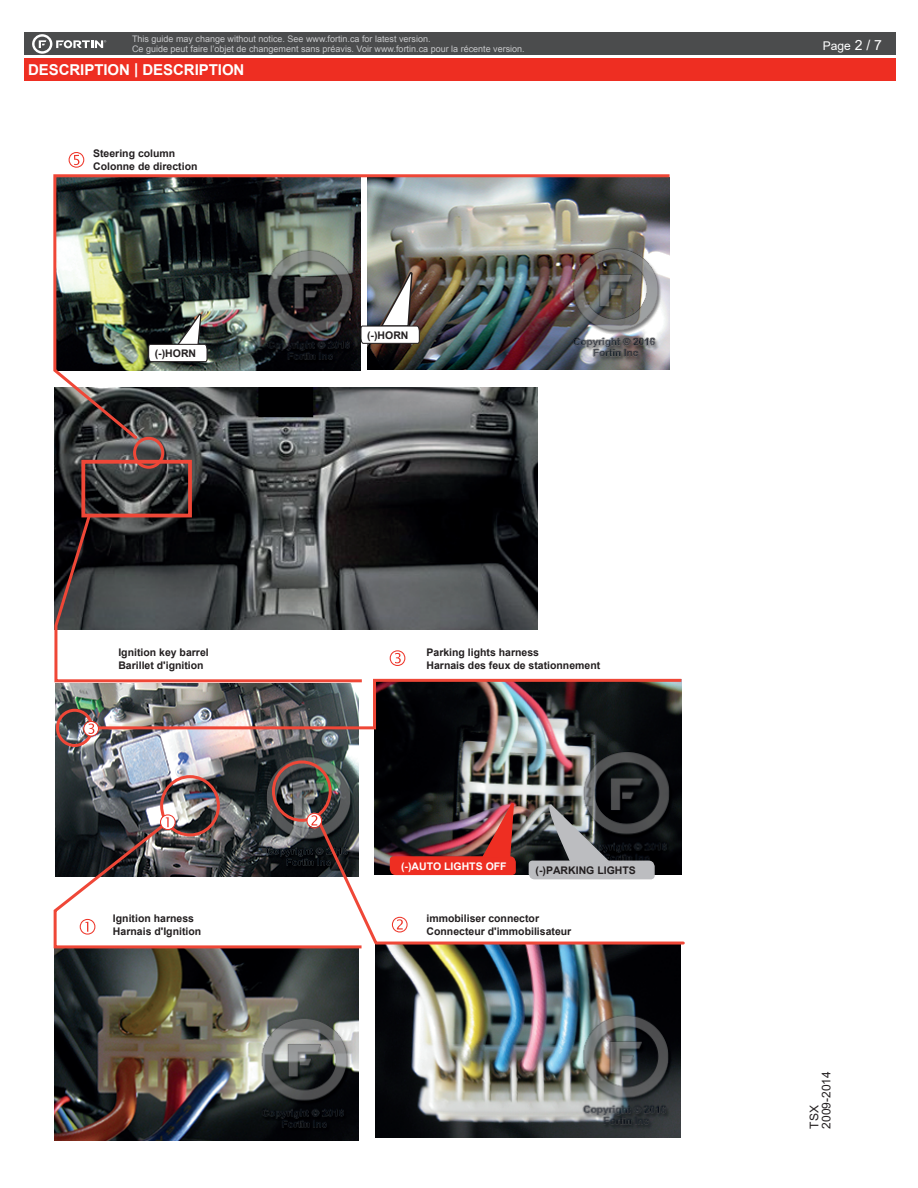
<style>
.page{position:relative;width:918px;height:1188px;background:#fff}
.page>*{position:absolute;margin:0;border:0;box-sizing:border-box;transform-origin:0 0}
.t1{font:700 15px "Arial";letter-spacing:-.005em;color:#fff}
.t2{font:12px/12px "Arial";color:#231f20}
.t3{font:12px "Arial";color:#fff}
.t4{font:700 10.5px/12.6px "Arial";color:#231f20}
.t5{font:700 10.5px "Arial";color:#fff}
.t6{font:9px/9.8px "Arial";color:#c7c8ca}
.s1{font-size:13.95px}
</style>
<div class="page">
<div style="left:24px;top:33px;width:872px;height:22px;background:#4b4c4d"></div>
<div style="left:24px;top:58px;width:872px;height:23px;background:#ee2e22"></div>
<svg style="left:32px;top:34px;width:74px;height:20px"></svg>
<img style="left:54px;top:443px;width:484px;height:186px">
<img style="left:54px;top:950px;width:305px;height:190px">
<img style="left:374px;top:737px;width:308px;height:75px">
<img style="left:375px;top:946px;width:306px;height:191px">
<svg style="left:528px;top:803px;width:127px;height:9px"></svg>
<svg style="left:389px;top:801px;width:128px;height:11px"></svg>
<img style="left:55px;top:684px;width:304px;height:129px">
<svg style="left:54px;top:512px;width:311px;height:172px"></svg>
<svg style="left:313px;top:812px;width:372px;height:134px"></svg>
<div style="left:160px;top:775px;width:60px;height:61px;border:3px solid #ef4737;border-radius:50%"></div>
<div style="left:272px;top:760px;width:60px;height:62px;border:3px solid #ef4737;border-radius:50%"></div>
<div style="left:56px;top:709px;width:37px;height:38px;border:3px solid #ef4737;border-radius:50%"></div>
<svg style="left:390px;top:650px;width:15px;height:16px"></svg>
<img style="left:83px;top:677px;width:599px;height:60px">
<svg style="left:392px;top:917px;width:16px;height:15px"></svg>
<svg style="left:53px;top:813px;width:312px;height:137px"></svg>
<div style="left:81px;top:460px;width:111px;height:57px;border:4px solid #ef4737"></div>
<svg style="left:69px;top:152px;width:15px;height:16px"></svg>
<div style="left:133px;top:437px;width:31px;height:32px;border:3px solid #ef4737;border-radius:50%"></div>
<img style="left:53px;top:174px;width:617px;height:269px">
<p class="t6" style="left:132px;top:34px;width:394px">This guide may change without notice. See www.fortin.ca for latest version.<br>Ce guide peut faire l’objet de changement sans préavis. Voir www.fortin.ca pour la récente version.</p>
<h1 class="t1" style="left:28px;top:59px;width:218px">DESCRIPTION | DESCRIPTION</h1>
<p class="t4" style="left:93px;top:148px;width:106px">Steering column<br>Colonne de direction</p>
<p class="t4" style="left:155px;top:347px;width:43px">(-)HORN</p>
<p class="t4" style="left:118px;top:647px;width:92px">Ignition key barrel<br>Barillet d'ignition</p>
<p class="t4" style="left:367px;top:329px;width:43px">(-)HORN</p>
<p class="t4" style="left:427px;top:646px;width:175px">Parking lights harness<br>Harnais des feux de stationnement</p>
<p class="t5" style="left:401px;top:858px;width:107px">(-)AUTO LIGHTS OFF</p>
<p class="t4" style="left:536px;top:864px;width:102px">(-)PARKING LIGHTS</p>
<p class="t4" style="left:113px;top:913px;width:90px">Ignition harness<br>Harnais d'Ignition</p>
<p class="t4" style="left:427px;top:913px;width:146px">immobiliser connector<br>Connecteur d'immobilisateur</p>
<p class="t3" style="left:823px;top:38px;width:61px">Page <span class="s1">2 / 7</span></p>
<p class="t2" style="left:808px;top:1129px;width:59px;rotate:-90deg">TSX<br>2009-2014</p>
</div>
